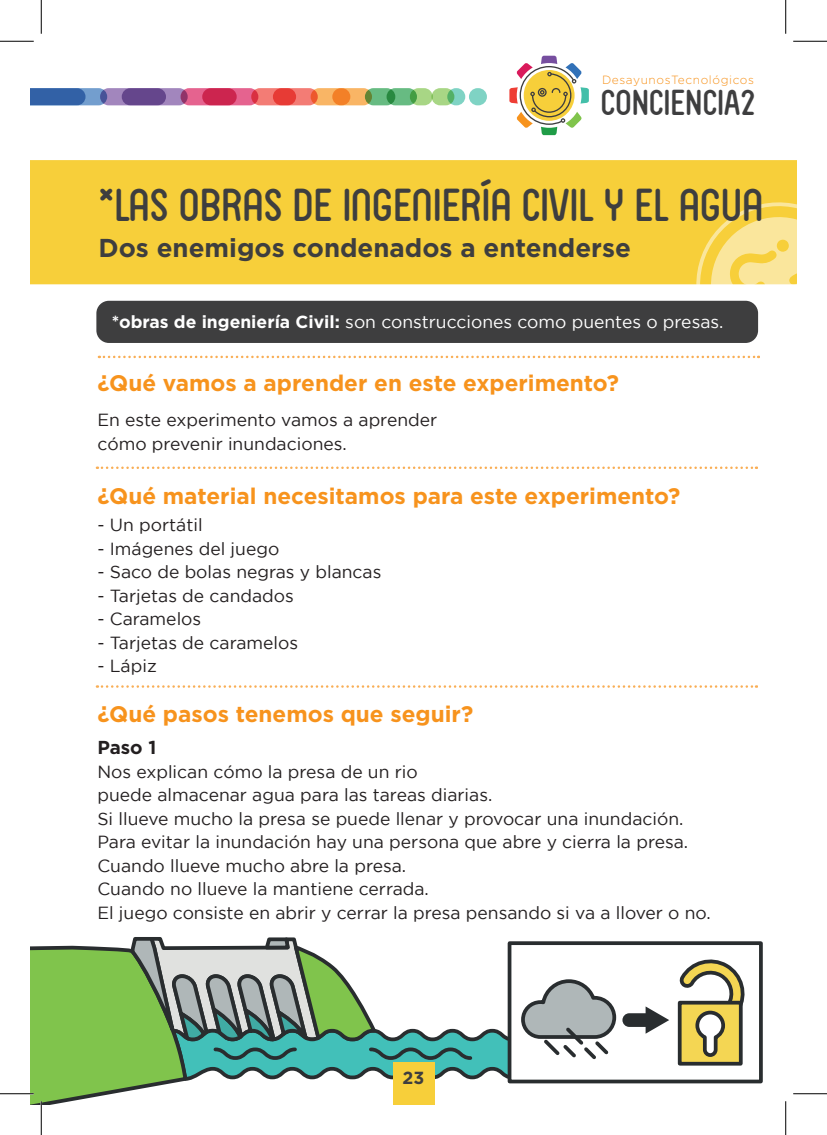
<style>
.page{position:relative;width:827px;height:1135px;background:#fff}
.page>*{position:absolute;margin:0;border:0;box-sizing:border-box;transform-origin:0 0}
.t1{font:44px "FV Almelo";color:#3e3e3f}
.t2{font:34.38px "FV Almelo";color:#3e3e3f}
.t3{font:700 25.88px "Gotham";color:#3e3e3f}
.t4{font:700 22.5px "Gotham";color:#f7931d}
.t5{font:700 18.75px "Gotham";color:#231f20}
.t6{font:17.5px/23.5px "Gotham";color:#231f20}
.t7{font:17.5px "Gotham";color:#fff}
.t8{font:700 17.5px "Gotham";color:#3e3e3f}
.t9{font:300 11.88px "Gotham";letter-spacing:.05em;color:#f7931d}
.s1{font-weight:700}
</style>
<div class="page">
<svg style="left:97px;top:466px;width:660px;height:3px"></svg>
<svg style="left:97px;top:685px;width:660px;height:3px"></svg>
<div style="left:507px;top:941px;width:255px;height:142px;background:#fff;border:4px solid #292d2f"></div>
<svg style="left:677px;top:959px;width:68px;height:107px"></svg>
<svg style="left:31px;top:937px;width:587px;height:167px"></svg>
<div style="left:622px;top:1013px;width:34px;height:14px;background:#292d2f;border-radius:7px"></div>
<svg style="left:645px;top:1006px;width:24px;height:28px"></svg>
<div style="left:31px;top:160px;width:765px;height:124px;background:#f7cf3a"></div>
<svg style="left:509px;top:56px;width:80px;height:79px"></svg>
<div style="left:122px;top:88px;width:66px;height:17px;background:#a286bd;border-radius:9px"></div>
<div style="left:202px;top:88px;width:56px;height:17px;background:#e5638f;border-radius:9px"></div>
<div style="left:273px;top:88px;width:45px;height:17px;background:#f37c75;border-radius:9px"></div>
<svg style="left:332px;top:88px;width:40px;height:17px"></svg>
<div style="left:386px;top:88px;width:31px;height:17px;background:#67bb82;border-radius:9px"></div>
<div style="left:431px;top:88px;width:23px;height:17px;background:#a8d685;border-radius:9px"></div>
<div style="left:469px;top:88px;width:18px;height:17px;background:#7fd3c4;border-radius:9px"></div>
<svg style="left:31px;top:88px;width:75px;height:17px"></svg>
<svg style="left:100px;top:88px;width:66px;height:17px"></svg>
<svg style="left:180px;top:88px;width:57px;height:17px"></svg>
<svg style="left:251px;top:88px;width:45px;height:17px"></svg>
<svg style="left:310px;top:88px;width:40px;height:17px"></svg>
<svg style="left:365px;top:88px;width:30px;height:17px"></svg>
<svg style="left:410px;top:88px;width:23px;height:17px"></svg>
<svg style="left:447px;top:88px;width:18px;height:17px"></svg>
<svg style="left:99px;top:202px;width:697px;height:157px"></svg>
<div style="left:96px;top:301px;width:662px;height:42px;background:#3e3e3f;border-radius:13px"></div>
<div style="left:393px;top:1062px;width:41px;height:42px;background:#f7cf3a"></div>
<hr style="left:40px;top:1101px;width:2px;height:34px;background:#fff">
<hr style="left:0;top:41px;width:34px;height:1px;background:#000">
<hr style="left:793px;top:41px;width:34px;height:1px;background:#000">
<hr style="left:0;top:1093px;width:34px;height:1px;background:#000">
<hr style="left:793px;top:1093px;width:34px;height:1px;background:#000">
<hr style="left:41px;top:0;width:1px;height:34px;background:#000">
<hr style="left:41px;top:1101px;width:1px;height:34px;background:#000">
<hr style="left:785px;top:0;width:1px;height:34px;background:#000">
<hr style="left:785px;top:1101px;width:1px;height:34px;background:#000">
<p class="t9" style="left:602px;top:73px;width:153px">DesayunosTecnológicos</p>
<h2 class="t2" style="left:600px;top:82px;width:157px">CONCIENCIA2</h2>
<h1 class="t1" style="left:99px;top:179px;width:666px">*LAS OBRAS DE INGENIERÍA CIVIL Y EL AGUA</h1>
<h3 class="t3" style="left:99px;top:233px;width:534px">Dos enemigos condenados a entenderse</h3>
<p class="t7" style="left:112px;top:312px;width:613px"><span class="s1">*obras de ingeniería Civil:</span> son construcciones como puentes o presas.</p>
<p class="t4" style="left:97px;top:370px;width:523px">¿Qué vamos a aprender en este experimento?</p>
<p class="t6" style="left:97px;top:408px;width:341px">En este experimento vamos a aprender cómo prevenir inundaciones.</p>
<p class="t4" style="left:97px;top:483px;width:584px">¿Qué material necesitamos para este experimento?</p>
<p class="t6" style="left:97px;top:513px;width:107px">- Un portátil</p>
<p class="t6" style="left:97px;top:537px;width:183px">- Imágenes del juego</p>
<p class="t6" style="left:97px;top:560px;width:285px">- Saco de bolas negras y blancas</p>
<p class="t6" style="left:97px;top:584px;width:198px">- Tarjetas de candados</p>
<p class="t6" style="left:97px;top:607px;width:105px">- Caramelos</p>
<p class="t6" style="left:97px;top:631px;width:202px">- Tarjetas de caramelos</p>
<p class="t6" style="left:97px;top:654px;width:61px">- Lápiz</p>
<p class="t4" style="left:97px;top:701px;width:377px">¿Qué pasos tenemos que seguir?</p>
<p class="t5" style="left:97px;top:737px;width:60px">Paso 1</p>
<p class="t6" style="left:97px;top:760px;width:615px">Nos explican cómo la presa de un rio<br>puede almacenar agua para las tareas diarias.<br>Si llueve mucho la presa se puede llenar y provocar una inundación.<br>Para evitar la inundación hay una persona que abre y cierra la presa.<br>Cuando llueve mucho abre la presa.<br>Cuando no llueve la mantiene cerrada.<br>El juego consiste en abrir y cerrar la presa pensando si va a llover o no.</p>
<p class="t8" style="left:402px;top:1067px;width:23px">23</p>
</div>
